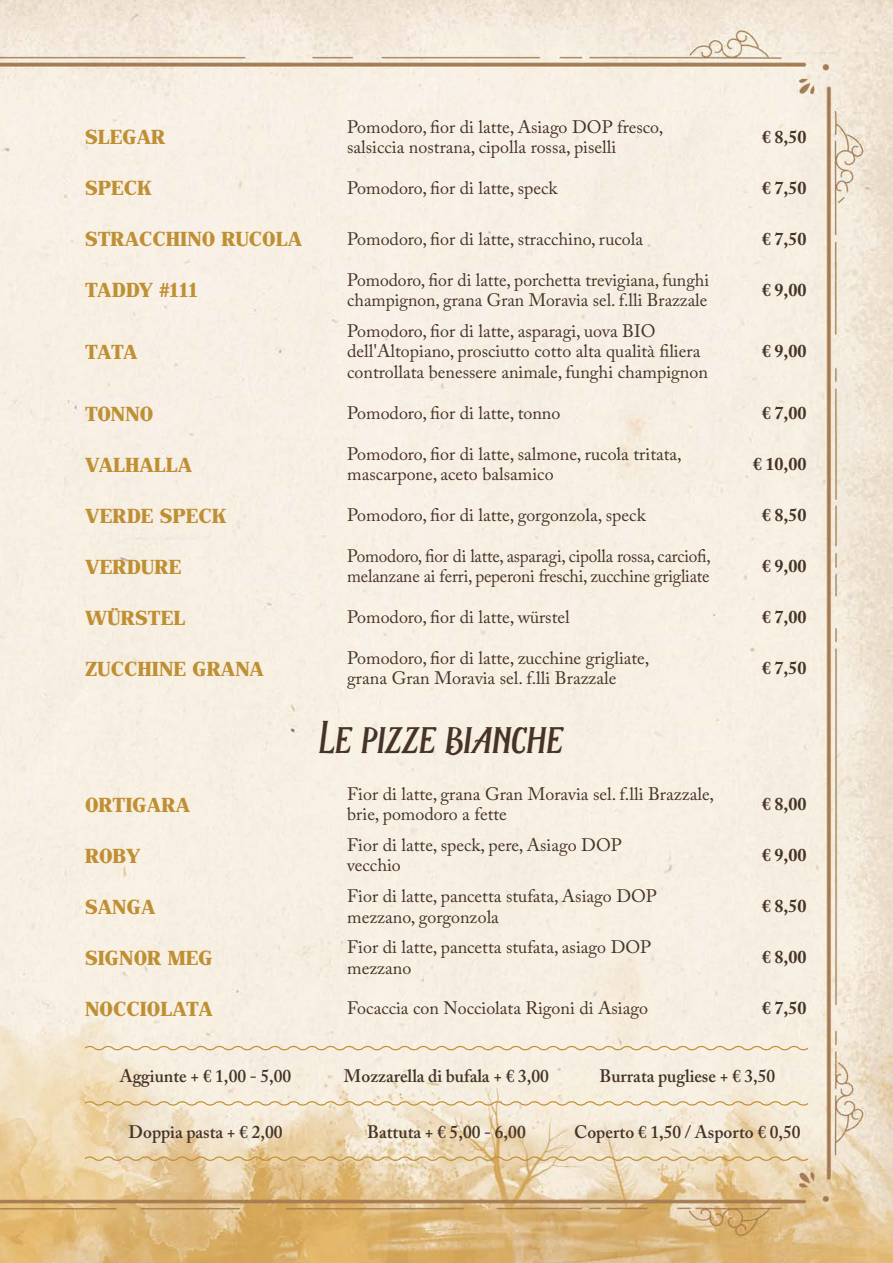
<style>
.page{position:relative;width:893px;height:1263px;background:#fff}
.page>*{position:absolute;margin:0;border:0;box-sizing:border-box;transform-origin:0 0}
.t1{font:45px "Armament";letter-spacing:-.06em;color:#463327}
.t2{font:500 20.25px "John Hancock CP";color:#bf8f33}
.t3{font:18px/20.2px "Adobe Caslon Pro";color:#463327}
.t4{font:600 18px "Adobe Caslon Pro";color:#463327}
.t5{font:18px/20.2px "Adobe Caslon Pro";color:#463327;scale:.96 1}
.t6{font:700 18px "Adobe Caslon Pro";color:#463327}
</style>
<div class="page">
<img style="left:0;top:0;width:893px;height:1263px">
<svg style="left:83px;top:1044px;width:727px;height:8px;background:#ecdec4"></svg>
<svg style="left:83px;top:1099px;width:727px;height:8px;background:#ebdbbc"></svg>
<svg style="left:83px;top:1155px;width:727px;height:7px;background:#e3c99c"></svg>
<p class="t2" style="left:85px;top:126px;width:82px">SLEGAR</p>
<p class="t3" style="left:347px;top:116px;width:318px">Pomodoro, fior di latte, Asiago DOP fresco, salsiccia nostrana, cipolla rossa, piselli</p>
<p class="t6" style="left:762px;top:126px;width:46px">€ 8,50</p>
<p class="t2" style="left:85px;top:177px;width:68px">SPECK</p>
<p class="t3" style="left:347px;top:177px;width:212px">Pomodoro, fior di latte, speck</p>
<p class="t6" style="left:762px;top:177px;width:46px">€ 7,50</p>
<p class="t2" style="left:85px;top:228px;width:219px">STRACCHINO RUCOLA</p>
<p class="t3" style="left:347px;top:228px;width:297px">Pomodoro, fior di latte, stracchino, rucola</p>
<p class="t6" style="left:762px;top:228px;width:46px">€ 7,50</p>
<p class="t2" style="left:85px;top:279px;width:114px">TADDY #111</p>
<p class="t3" style="left:347px;top:269px;width:363px">Pomodoro, fior di latte, porchetta trevigiana, funghi champignon, grana Gran Moravia sel. f.lli Brazzale</p>
<p class="t6" style="left:762px;top:279px;width:46px">€ 9,00</p>
<p class="t2" style="left:85px;top:341px;width:54px">TATA</p>
<p class="t3" style="left:347px;top:321px;width:362px">Pomodoro, fior di latte, asparagi, uova BIO dell'Altopiano, prosciutto cotto alta qualità filiera controllata benessere animale, funghi champignon</p>
<p class="t6" style="left:762px;top:341px;width:46px">€ 9,00</p>
<p class="t2" style="left:85px;top:402px;width:70px">TONNO</p>
<p class="t3" style="left:347px;top:403px;width:215px">Pomodoro, fior di latte, tonno</p>
<p class="t6" style="left:762px;top:402px;width:46px">€ 7,00</p>
<p class="t2" style="left:85px;top:453px;width:109px">VALHALLA</p>
<p class="t3" style="left:347px;top:444px;width:336px">Pomodoro, fior di latte, salmone, rucola tritata, mascarpone, aceto balsamico</p>
<p class="t6" style="left:753px;top:453px;width:55px">€ 10,00</p>
<p class="t2" style="left:85px;top:504px;width:143px">VERDE SPECK</p>
<p class="t3" style="left:347px;top:505px;width:300px">Pomodoro, fior di latte, gorgonzola, speck</p>
<p class="t6" style="left:762px;top:504px;width:46px">€ 8,50</p>
<p class="t2" style="left:85px;top:555px;width:98px">VERDURE</p>
<p class="t5" style="left:347px;top:546px;width:380px">Pomodoro, fior di latte, asparagi, cipolla rossa, carciofi, melanzane ai ferri, peperoni freschi, zucchine grigliate</p>
<p class="t6" style="left:762px;top:555px;width:46px">€ 9,00</p>
<p class="t2" style="left:85px;top:606px;width:102px">WÜRSTEL</p>
<p class="t3" style="left:347px;top:607px;width:224px">Pomodoro, fior di latte, würstel</p>
<p class="t6" style="left:762px;top:606px;width:46px">€ 7,00</p>
<p class="t2" style="left:85px;top:657px;width:180px">ZUCCHINE GRANA</p>
<p class="t3" style="left:347px;top:648px;width:304px">Pomodoro, fior di latte, zucchine grigliate, grana Gran Moravia sel. f.lli Brazzale</p>
<p class="t6" style="left:762px;top:657px;width:46px">€ 7,50</p>
<h1 class="t1" style="left:319px;top:713px;width:248px">Le pizze bianche</h1>
<p class="t2" style="left:85px;top:793px;width:107px">ORTIGARA</p>
<p class="t3" style="left:347px;top:784px;width:368px">Fior di latte, grana Gran Moravia sel. f.lli Brazzale, brie, pomodoro a fette</p>
<p class="t6" style="left:762px;top:794px;width:46px">€ 8,00</p>
<p class="t2" style="left:85px;top:844px;width:57px">ROBY</p>
<p class="t3" style="left:347px;top:835px;width:276px">Fior di latte, speck, pere, Asiago DOP vecchio</p>
<p class="t6" style="left:762px;top:845px;width:46px">€ 9,00</p>
<p class="t2" style="left:85px;top:895px;width:72px">SANGA</p>
<p class="t3" style="left:347px;top:886px;width:311px">Fior di latte, pancetta stufata, Asiago DOP mezzano, gorgonzola</p>
<p class="t6" style="left:762px;top:896px;width:46px">€ 8,50</p>
<p class="t2" style="left:85px;top:946px;width:129px">SIGNOR MEG</p>
<p class="t3" style="left:347px;top:937px;width:305px">Fior di latte, pancetta stufata, asiago DOP mezzano</p>
<p class="t6" style="left:762px;top:947px;width:46px">€ 8,00</p>
<p class="t2" style="left:85px;top:997px;width:129px">NOCCIOLATA</p>
<p class="t3" style="left:347px;top:998px;width:302px">Focaccia con Nocciolata Rigoni di Asiago</p>
<p class="t6" style="left:762px;top:998px;width:46px">€ 7,50</p>
<p class="t4" style="left:120px;top:1065px;width:173px">Aggiunte + € 1,00 - 5,00</p>
<p class="t4" style="left:344px;top:1065px;width:206px">Mozzarella di bufala + € 3,00</p>
<p class="t4" style="left:600px;top:1065px;width:177px">Burrata pugliese + € 3,50</p>
<p class="t4" style="left:128px;top:1121px;width:156px">Doppia pasta + € 2,00</p>
<p class="t4" style="left:367px;top:1121px;width:160px">Battuta + € 5,00 - 6,00</p>
<p class="t4" style="left:574px;top:1121px;width:228px">Coperto € 1,50 / Asporto € 0,50</p>
</div>
